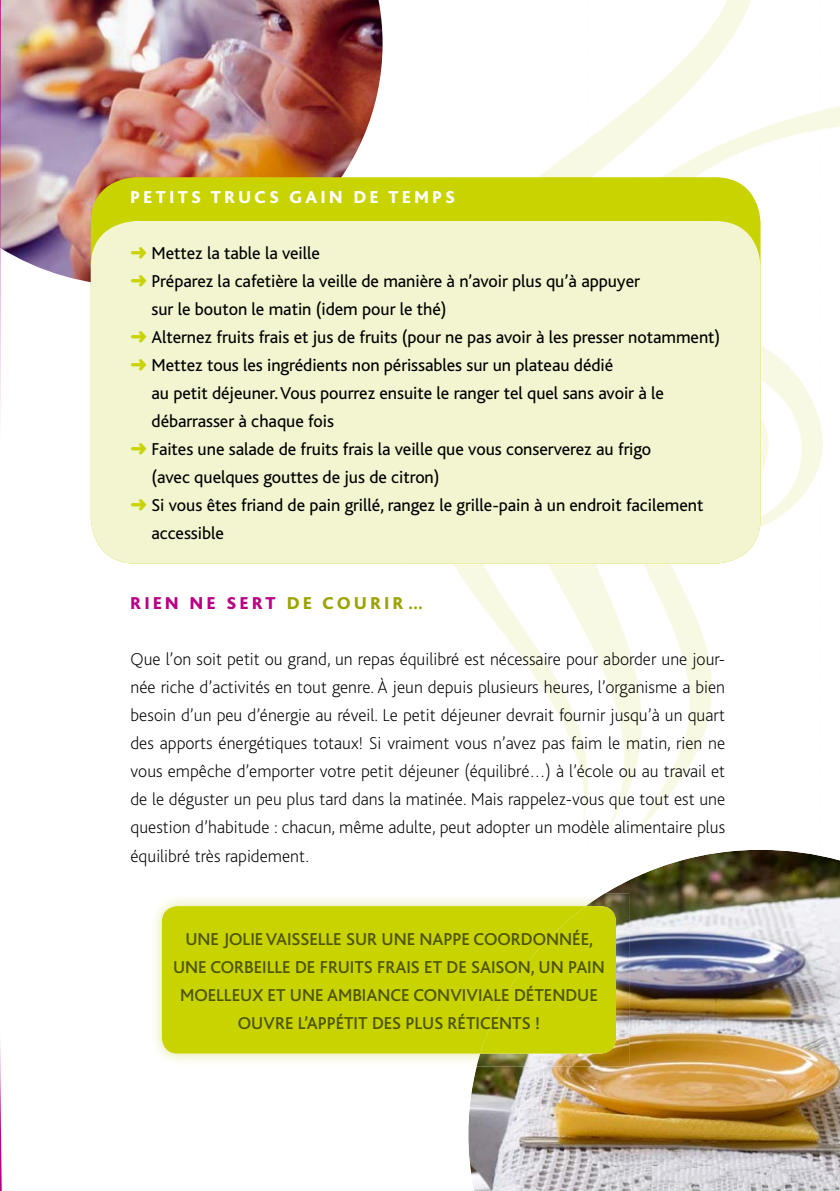
<style>
.page{position:relative;width:840px;height:1191px;background:#fff}
.page>*{position:absolute;margin:0;border:0;box-sizing:border-box;transform-origin:0 0}
.t1{font:200 18px/28px "Bliss";color:#000;text-align:justify}
.t2{font:18px/28px "Bliss";letter-spacing:-.005em;color:#000}
.t3{font:500 18px/28px "Bliss";color:#4e5500;text-align:center}
.t4{font:800 18px "Bliss";letter-spacing:.2em;color:#fff}
.t5{font:800 18px "Bliss";letter-spacing:.2em;color:#b70084}
.s1{color:#9ca400}
</style>
<div class="page">
<img style="left:382px;top:0;width:457px;height:832px">
<img style="left:1px;top:0;width:381px;height:286px">
<img style="left:468px;top:850px;width:371px;height:341px">
<svg style="left:0;top:1041px;width:2px;height:150px"></svg>
<div style="left:91px;top:177px;width:669px;height:387px;background:#c9d300;border-radius:45px"></div>
<div style="left:91px;top:221px;width:669px;height:343px;background:#f2f5cf;border-radius:45px"></div>
<img style="left:162px;top:893px;width:314px;height:173px">
<img style="left:476px;top:893px;width:139px;height:173px">
<div style="left:162px;top:906px;width:318px;height:147px;background:#c8d300"></div>
<div style="left:480px;top:906px;width:135px;height:147px;background:#c8d300"></div>
<svg style="left:0;top:0;width:1px;height:418px"></svg>
<p class="t4" style="left:130px;top:191px;width:325px">PETITS TRUCS GAIN DE TEMPS</p>
<p class="t2" style="left:151px;top:241px;width:570px">Mettez la table la veille<br>Préparez la cafetière la veille de manière à n’avoir plus qu’à appuyer<br>sur le bouton le matin (idem pour le thé)<br>Alternez fruits frais et jus de fruits (pour ne pas avoir à les presser notamment)<br>Mettez tous les ingrédients non périssables sur un plateau dédié<br>au petit déjeuner. Vous pourrez ensuite le ranger tel quel sans avoir à le débarrasser à chaque fois<br>Faites une salade de fruits frais la veille que vous conserverez au frigo<br>(avec quelques gouttes de jus de citron)<br>Si vous êtes friand de pain grillé, rangez le grille-pain à un endroit facilement accessible</p>
<p class="t5" style="left:130px;top:597px;width:295px">RIEN NE SERT <span class="s1">DE COURIR…</span></p>
<p class="t1" style="left:130px;top:647px;width:596px">Que l’on soit petit ou grand, un repas équilibré est nécessaire pour aborder une jour&shy;née riche d’activités en tout genre. À jeun depuis plusieurs heures, l’organisme a bien besoin d’un peu d’énergie au réveil. Le petit déjeuner devrait fournir jusqu’à un quart des apports énergétiques totaux! Si vraiment vous n’avez pas faim le matin, rien ne vous empêche d’emporter votre petit déjeuner (équilibré…) à l’école ou au travail et de le déguster un peu plus tard dans la matinée. Mais rappelez-vous que tout est une question d’habitude : chacun, même adulte, peut adopter un modèle alimentaire plus équilibré très rapidement.</p>
<p class="t3" style="left:173px;top:927px;width:433px">UNE JOLIE VAISSELLE SUR UNE NAPPE COORDONNÉE, UNE CORBEILLE DE FRUITS FRAIS ET DE SAISON, UN PAIN MOELLEUX ET UNE AMBIANCE CONVIVIALE DÉTENDUE OUVRE L’APPÉTIT DES PLUS RÉTICENTS !</p>
</div>
